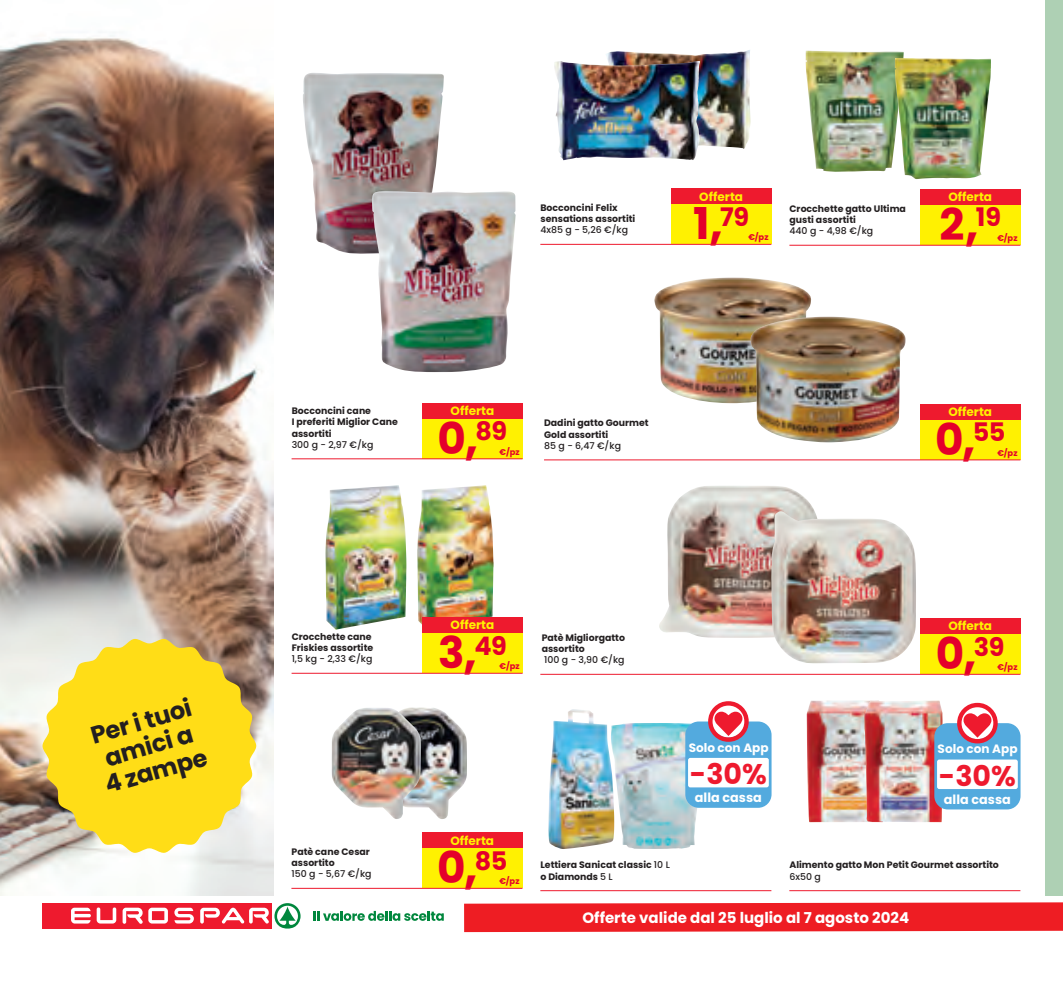
<style>
.page{position:relative;width:1063px;height:993px;background:#fff}
.page>*{position:absolute;margin:0;border:0;box-sizing:border-box;transform-origin:0 0}
.Standard_Offer_Price{font:700 43.75px "Poppins";color:#e4002b}
.Standard_Offer_Product_Name{font:700 28.38px "Poppins";color:#ee1a2e}
.t1{font:700 24.25px/25.8px "Poppins";color:#231f20;text-align:center}
.t2{font:700 15px "Poppins";color:#fff}
.Standard_Offer_Product_Name-2{font:700 12.75px "Poppins";color:#fff}
.Standard_Offer_Product_Name-3{font:700 12.12px "Poppins";color:#fff}
.t3{font:700 12px "Poppins";color:#fff101}
.Standard_Offer_Product_Name-4{font:700 9.38px/11.2px "Poppins";color:#231f20}
.Standard_Offer_Product_Name-5{font:500 9.38px "Poppins";color:#231f20}
.Standard_Offer_Product_Secondary_Copy{font:500 9.38px "Poppins";color:#231f20}
.Standard_Offer_Price-2{font:700 8.38px "Poppins";letter-spacing:.02em;color:#e4002b}
.s1{font-weight:500}
</style>
<div class="page">
<div style="left:464px;top:902px;width:599px;height:29px;background:#ee1d23"></div>
<svg style="left:314px;top:910px;width:130px;height:10px"></svg>
<div style="left:43px;top:902px;width:229px;height:26px;background:#ee1a2e"></div>
<svg style="left:174px;top:907px;width:20px;height:16px"></svg>
<svg style="left:200px;top:902px;width:101px;height:26px"></svg>
<svg style="left:97px;top:907px;width:19px;height:16px"></svg>
<svg style="left:123px;top:907px;width:45px;height:16px"></svg>
<svg style="left:71px;top:907px;width:20px;height:16px"></svg>
<img style="left:417px;top:485px;width:77px;height:140px">
<img style="left:325px;top:485px;width:81px;height:144px">
<div style="left:422px;top:403px;width:101px;height:55px;background:#fff101"></div>
<div style="left:422px;top:403px;width:101px;height:15px;background:#ee1a2e"></div>
<img style="left:303px;top:73px;width:141px;height:181px">
<hr style="left:292px;top:458px;width:231px;height:1px;background:#ee1a2e">
<img style="left:372px;top:191px;width:144px;height:181px">
<img style="left:606px;top:50px;width:145px;height:99px">
<div style="left:671px;top:188px;width:100px;height:56px;background:#fff101"></div>
<div style="left:671px;top:188px;width:100px;height:15px;background:#ee1a2e"></div>
<img style="left:554px;top:61px;width:141px;height:99px">
<hr style="left:540px;top:244px;width:231px;height:1px;background:#ee1a2e">
<div style="left:920px;top:189px;width:100px;height:56px;background:#fff101"></div>
<div style="left:920px;top:189px;width:100px;height:15px;background:#ee1a2e"></div>
<img style="left:806px;top:51px;width:98px;height:121px">
<hr style="left:789px;top:245px;width:231px;height:1px;background:#ee1a2e">
<img style="left:895px;top:58px;width:96px;height:121px">
<div style="left:422px;top:617px;width:101px;height:55px;background:#fff101"></div>
<div style="left:422px;top:617px;width:101px;height:15px;background:#ee1a2e"></div>
<hr style="left:292px;top:672px;width:231px;height:1px;background:#ee1a2e">
<img style="left:654px;top:277px;width:157px;height:126px">
<div style="left:920px;top:404px;width:100px;height:55px;background:#fff101"></div>
<div style="left:920px;top:404px;width:100px;height:15px;background:#ee1a2e"></div>
<img style="left:750px;top:316px;width:156px;height:126px">
<hr style="left:544px;top:459px;width:476px;height:1px;background:#ee1a2e">
<img style="left:421px;top:707px;width:46px;height:111px">
<div style="left:422px;top:832px;width:100px;height:55px;background:#fff101"></div>
<div style="left:422px;top:832px;width:100px;height:15px;background:#ee1a2e"></div>
<img style="left:332px;top:707px;width:89px;height:112px">
<hr style="left:291px;top:887px;width:231px;height:1px;background:#ee1a2e">
<div style="left:920px;top:618px;width:100px;height:55px;background:#fff101"></div>
<div style="left:920px;top:618px;width:100px;height:15px;background:#ee1a2e"></div>
<img style="left:659px;top:486px;width:156px;height:151px">
<hr style="left:540px;top:673px;width:480px;height:1px;background:#ee1a2e">
<img style="left:770px;top:511px;width:146px;height:152px">
<hr style="left:789px;top:890px;width:231px;height:1px;background:#ee1a2e">
<img style="left:807px;top:700px;width:57px;height:121px">
<img style="left:864px;top:700px;width:79px;height:121px">
<div style="left:934px;top:723px;width:87px;height:86px;background:#53aade;border-radius:13px"></div>
<svg style="left:957px;top:702px;width:41px;height:41px"></svg>
<div style="left:937px;top:759px;width:81px;height:29px;background:#fff;border-radius:2px"></div>
<img style="left:548px;top:709px;width:63px;height:139px">
<hr style="left:540px;top:890px;width:231px;height:1px;background:#ee1a2e">
<img style="left:611px;top:723px;width:93px;height:125px">
<div style="left:685px;top:721px;width:87px;height:86px;background:#53aade;border-radius:13px"></div>
<svg style="left:708px;top:701px;width:41px;height:40px"></svg>
<div style="left:688px;top:757px;width:81px;height:30px;background:#fff;border-radius:2px"></div>
<img style="left:0;top:35px;width:274px;height:860px">
<svg style="left:43px;top:638px;width:213px;height:215px;background:#f1d53f"></svg>
<div style="left:1046px;top:0;width:17px;height:895px;background:#aed0b4"></div>
<h3 class="t1" style="left:88px;top:723px;width:107px;rotate:-16deg">Per i tuoi amici a<br>4 zampe</h3>
<p class="t3" style="left:699px;top:189px;width:45px">Offerta</p>
<p class="t3" style="left:948px;top:190px;width:45px">Offerta</p>
<p class="Standard_Offer_Product_Name-4" style="left:540px;top:202px;width:96px">Bocconcini Felix sensations assortiti<br><span class="s1">4x85 g - 5,26 €/kg</span></p>
<p class="Standard_Offer_Price" style="left:940px;top:199px;width:63px">2,<sup>19</sup></p>
<p class="Standard_Offer_Product_Name-4" style="left:790px;top:203px;width:118px">Crocchette gatto Ultima</p>
<p class="Standard_Offer_Product_Name-4" style="left:790px;top:214px;width:68px">gusti assortiti</p>
<p class="Standard_Offer_Product_Name-5" style="left:790px;top:225px;width:85px">440 g - 4,98 €/kg</p>
<p class="Standard_Offer_Price" style="left:693px;top:198px;width:57px">1,<sup>79</sup></p>
<p class="Standard_Offer_Price-2" style="left:748px;top:232px;width:22px">€/pz</p>
<p class="Standard_Offer_Price-2" style="left:997px;top:233px;width:22px">€/pz</p>
<p class="Standard_Offer_Product_Name-4" style="left:292px;top:405px;width:81px">Bocconcini cane</p>
<p class="t3" style="left:451px;top:403px;width:45px">Offerta</p>
<p class="Standard_Offer_Product_Name-4" style="left:292px;top:416px;width:108px">I preferiti Miglior Cane assortiti</p>
<p class="Standard_Offer_Product_Name-5" style="left:292px;top:439px;width:83px">300 g - 2,97 €/kg</p>
<p class="Standard_Offer_Price" style="left:438px;top:413px;width:71px">0,<sup>89</sup></p>
<p class="Standard_Offer_Price-2" style="left:500px;top:446px;width:22px">€/pz</p>
<p class="Standard_Offer_Product_Name-4" style="left:544px;top:417px;width:106px">Dadini gatto Gourmet<br>Gold assortiti</p>
<p class="Standard_Offer_Product_Name-5" style="left:544px;top:440px;width:78px">85 g - 6,47 €/kg</p>
<p class="t3" style="left:948px;top:405px;width:45px">Offerta</p>
<p class="Standard_Offer_Price" style="left:935px;top:414px;width:72px">0,<sup>55</sup></p>
<p class="Standard_Offer_Price-2" style="left:997px;top:448px;width:22px">€/pz</p>
<p class="Standard_Offer_Product_Name-4" style="left:292px;top:630px;width:83px">Crocchette cane<br>Friskies assortite</p>
<p class="Standard_Offer_Product_Name-5" style="left:292px;top:653px;width:82px">1,5 kg - 2,33 €/kg</p>
<p class="Standard_Offer_Product_Name-4" style="left:292px;top:845px;width:80px">Patè cane Cesar assortito</p>
<p class="Standard_Offer_Product_Name-5" style="left:292px;top:868px;width:82px">150 g - 5,67 €/kg</p>
<p class="t3" style="left:451px;top:618px;width:45px">Offerta</p>
<p class="t3" style="left:948px;top:619px;width:45px">Offerta</p>
<p class="Standard_Offer_Price" style="left:438px;top:627px;width:70px">3,<sup>49</sup></p>
<p class="Standard_Offer_Price-2" style="left:500px;top:661px;width:22px">€/pz</p>
<p class="Standard_Offer_Product_Name-4" style="left:542px;top:631px;width:85px">Patè Migliorgatto assortito</p>
<p class="Standard_Offer_Product_Name-5" style="left:544px;top:654px;width:82px">100 g - 3,90 €/kg</p>
<p class="Standard_Offer_Price" style="left:936px;top:628px;width:70px">0,<sup>39</sup></p>
<p class="Standard_Offer_Price-2" style="left:997px;top:662px;width:22px">€/pz</p>
<p class="t3" style="left:450px;top:833px;width:45px">Offerta</p>
<p class="Standard_Offer_Price" style="left:437px;top:842px;width:72px">0,<sup>85</sup></p>
<p class="Standard_Offer_Price-2" style="left:499px;top:876px;width:22px">€/pz</p>
<p class="Standard_Offer_Product_Name-3" style="left:689px;top:740px;width:81px">Solo con App</p>
<h2 class="Standard_Offer_Product_Name" style="left:690px;top:757px;width:78px">-30%</h2>
<h3 class="Standard_Offer_Product_Name-2" style="left:695px;top:790px;width:69px">alla cassa</h3>
<p class="Standard_Offer_Product_Name-3" style="left:938px;top:741px;width:81px">Solo con App</p>
<p class="Standard_Offer_Product_Name" style="left:939px;top:759px;width:78px">-30%</p>
<p class="Standard_Offer_Product_Name-2" style="left:944px;top:791px;width:69px">alla cassa</p>
<p class="Standard_Offer_Product_Name-4" style="left:540px;top:859px;width:131px">Lettiera Sanicat classic <span class="s1">10 L</span></p>
<p class="Standard_Offer_Product_Name-4" style="left:540px;top:870px;width:74px">o Diamonds <span class="s1">5 L</span></p>
<p class="Standard_Offer_Product_Name-4" style="left:789px;top:859px;width:211px">Alimento gatto Mon Petit Gourmet assortito</p>
<p class="Standard_Offer_Product_Secondary_Copy" style="left:789px;top:870px;width:33px">6x50 g</p>
<h3 class="t2" style="left:582px;top:908px;width:328px">Offerte valide dal 25 luglio al 7 agosto 2024</h3>
</div>
